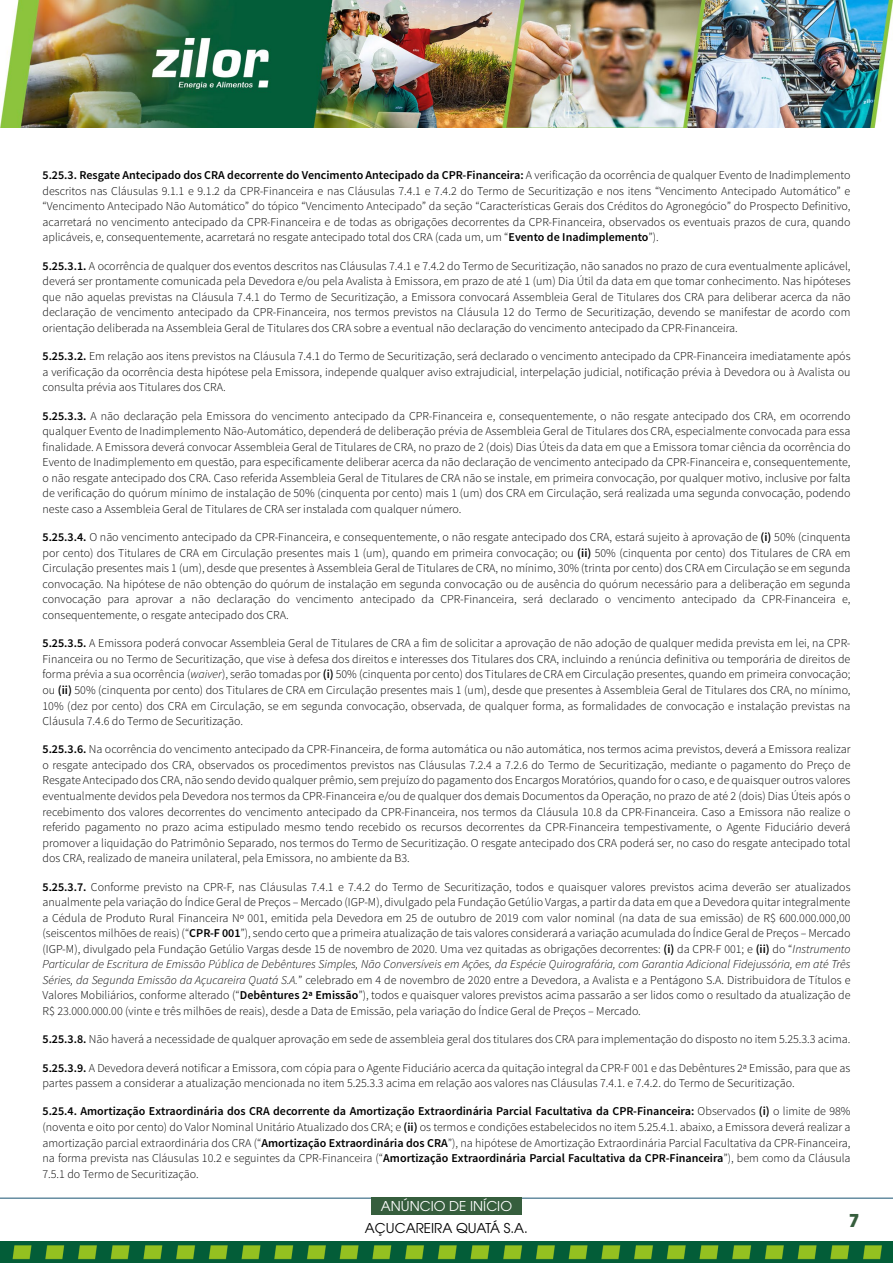
<style>
.page{position:relative;width:893px;height:1263px;background:#fff}
.page>*{position:absolute;margin:0;border:0;box-sizing:border-box;transform-origin:0 0}
.t1{font:700 17.55px "ITC Avant Garde Pro";color:#365e3d}
.t2{font:13.5px "ITC Avant Garde Pro";color:#000}
.t3{font:13.5px "ITC Avant Garde Pro";color:#fff}
.t4{font:300 12px/15.6px "Source Sans Pro";color:#000;text-align:justify}
.s1{font-weight:600}
.s2{font-style:italic}
</style>
<div class="page">
<hr style="left:0;top:1198px;width:893px;height:1px;background:#195472">
<div style="left:371px;top:1198px;width:151px;height:17px;background:#365e3d"></div>
<img style="left:0;top:0;width:893px;height:127px">
<img style="left:0;top:1242px;width:893px;height:21px">
<p class="t4" style="left:43px;top:167px;width:809px"><span class="s1">5.25.3. Resgate Antecipado dos CRA decorrente do Vencimento Antecipado da CPR-Financeira:</span> A verificação da ocorrência de qualquer Evento de Inadimplemento descritos nas Cláusulas 9.1.1 e 9.1.2 da CPR-Financeira e nas Cláusulas 7.4.1 e 7.4.2 do Termo de Securitização e nos itens “Vencimento Antecipado Automático” e “Vencimento Antecipado Não Automático” do tópico “Vencimento Antecipado” da seção “Características Gerais dos Créditos do Agronegócio” do Prospecto Definitivo, acarretará no vencimento antecipado da CPR-Financeira e de todas as obrigações decorrentes da CPR-Financeira, observados os eventuais prazos de cura, quando aplicáveis, e, consequentemente, acarretará no resgate antecipado total dos CRA (cada um, um “<span class="s1">Evento de Inadimplemento</span>”).</p>
<p class="t4" style="left:43px;top:258px;width:809px"><span class="s1">5.25.3.1.</span> A ocorrência de qualquer dos eventos descritos nas Cláusulas 7.4.1 e 7.4.2 do Termo de Securitização, não sanados no prazo de cura eventualmente aplicável, deverá ser prontamente comunicada pela Devedora e/ou pela Avalista à Emissora, em prazo de até 1 (um) Dia Útil da data em que tomar conhecimento. Nas hipóteses que não aquelas previstas na Cláusula 7.4.1 do Termo de Securitização, a Emissora convocará Assembleia Geral de Titulares dos CRA para deliberar acerca da não declaração de vencimento antecipado da CPR-Financeira, nos termos previstos na Cláusula 12 do Termo de Securitização, devendo se manifestar de acordo com orientação deliberada na Assembleia Geral de Titulares dos CRA sobre a eventual não declaração do vencimento antecipado da CPR-Financeira.</p>
<p class="t4" style="left:43px;top:348px;width:809px"><span class="s1">5.25.3.2.</span> Em relação aos itens previstos na Cláusula 7.4.1 do Termo de Securitização, será declarado o vencimento antecipado da CPR-Financeira imediatamente após a verificação da ocorrência desta hipótese pela Emissora, independe qualquer aviso extrajudicial, interpelação judicial, notificação prévia à Devedora ou à Avalista ou consulta prévia aos Titulares dos CRA.</p>
<p class="t4" style="left:43px;top:408px;width:809px"><span class="s1">5.25.3.3.</span> A não declaração pela Emissora do vencimento antecipado da CPR-Financeira e, consequentemente, o não resgate antecipado dos CRA, em ocorrendo qualquer Evento de Inadimplemento Não-Automático, dependerá de deliberação prévia de Assembleia Geral de Titulares dos CRA, especialmente convocada para essa finalidade. A Emissora deverá convocar Assembleia Geral de Titulares de CRA, no prazo de 2 (dois) Dias Úteis da data em que a Emissora tomar ciência da ocorrência do Evento de Inadimplemento em questão, para especificamente deliberar acerca da não declaração de vencimento antecipado da CPR-Financeira e, consequentemente, o não resgate antecipado dos CRA. Caso referida Assembleia Geral de Titulares de CRA não se instale, em primeira convocação, por qualquer motivo, inclusive por falta de verificação do quórum mínimo de instalação de 50% (cinquenta por cento) mais 1 (um) dos CRA em Circulação, será realizada uma segunda convocação, podendo neste caso a Assembleia Geral de Titulares de CRA ser instalada com qualquer número.</p>
<p class="t4" style="left:43px;top:529px;width:809px"><span class="s1">5.25.3.4.</span> O não vencimento antecipado da CPR-Financeira, e consequentemente, o não resgate antecipado dos CRA, estará sujeito à aprovação de <span class="s1">(i)</span> 50% (cinquenta por cento) dos Titulares de CRA em Circulação presentes mais 1 (um), quando em primeira convocação; ou <span class="s1">(ii)</span> 50% (cinquenta por cento) dos Titulares de CRA em Circulação presentes mais 1 (um), desde que presentes à Assembleia Geral de Titulares de CRA, no mínimo, 30% (trinta por cento) dos CRA em Circulação se em segunda convocação. Na hipótese de não obtenção do quórum de instalação em segunda convocação ou de ausência do quórum necessário para a deliberação em segunda convocação para aprovar a não declaração do vencimento antecipado da CPR-Financeira, será declarado o vencimento antecipado da CPR-Financeira e, consequentemente, o resgate antecipado dos CRA.</p>
<p class="t4" style="left:43px;top:635px;width:809px"><span class="s1">5.25.3.5.</span> A Emissora poderá convocar Assembleia Geral de Titulares de CRA a fim de solicitar a aprovação de não adoção de qualquer medida prevista em lei, na CPR-Financeira ou no Termo de Securitização, que vise à defesa dos direitos e interesses dos Titulares dos CRA, incluindo a renúncia definitiva ou temporária de direitos de forma prévia a sua ocorrência (<span class="s2">waiver</span>), serão tomadas por <span class="s1">(i)</span> 50% (cinquenta por cento) dos Titulares de CRA em Circulação presentes, quando em primeira convocação; ou <span class="s1">(ii)</span> 50% (cinquenta por cento) dos Titulares de CRA em Circulação presentes mais 1 (um), desde que presentes à Assembleia Geral de Titulares dos CRA, no mínimo, 10% (dez por cento) dos CRA em Circulação, se em segunda convocação, observada, de qualquer forma, as formalidades de convocação e instalação previstas na Cláusula 7.4.6 do Termo de Securitização.</p>
<p class="t4" style="left:43px;top:742px;width:809px"><span class="s1">5.25.3.6.</span> Na ocorrência do vencimento antecipado da CPR-Financeira, de forma automática ou não automática, nos termos acima previstos, deverá a Emissora realizar o resgate antecipado dos CRA, observados os procedimentos previstos nas Cláusulas 7.2.4 a 7.2.6 do Termo de Securitização, mediante o pagamento do Preço de Resgate Antecipado dos CRA, não sendo devido qualquer prêmio, sem prejuízo do pagamento dos Encargos Moratórios, quando for o caso, e de quaisquer outros valores eventualmente devidos pela Devedora nos termos da CPR-Financeira e/ou de qualquer dos demais Documentos da Operação, no prazo de até 2 (dois) Dias Úteis após o recebimento dos valores decorrentes do vencimento antecipado da CPR-Financeira, nos termos da Cláusula 10.8 da CPR-Financeira. Caso a Emissora não realize o referido pagamento no prazo acima estipulado mesmo tendo recebido os recursos decorrentes da CPR-Financeira tempestivamente, o Agente Fiduciário deverá promover a liquidação do Patrimônio Separado, nos termos do Termo de Securitização. O resgate antecipado dos CRA poderá ser, no caso do resgate antecipado total dos CRA, realizado de maneira unilateral, pela Emissora, no ambiente da B3.</p>
<p class="t4" style="left:43px;top:879px;width:809px"><span class="s1">5.25.3.7.</span> Conforme previsto na CPR-F, nas Cláusulas 7.4.1 e 7.4.2 do Termo de Securitização, todos e quaisquer valores previstos acima deverão ser atualizados anualmente pela variação do Índice Geral de Preços – Mercado (IGP-M), divulgado pela Fundação Getúlio Vargas, a partir da data em que a Devedora quitar integralmente a Cédula de Produto Rural Financeira Nº 001, emitida pela Devedora em 25 de outubro de 2019 com valor nominal (na data de sua emissão) de R$ 600.000.000,00 (seiscentos milhões de reais) (“<span class="s1">CPR-F 001</span>”), sendo certo que a primeira atualização de tais valores considerará a variação acumulada do Índice Geral de Preços – Mercado (IGP-M), divulgado pela Fundação Getúlio Vargas desde 15 de novembro de 2020. Uma vez quitadas as obrigações decorrentes: <span class="s1">(i)</span> da CPR-F 001; e <span class="s1">(ii)</span> do “<span class="s2">Instrumento Particular de Escritura de Emissão Pública de Debêntures Simples, Não Conversíveis em Ações, da Espécie Quirografária, com Garantia Adicional Fidejussória, em até Três Séries, da Segunda Emissão da Açucareira Quatá S.A.</span>” celebrado em 4 de novembro de 2020 entre a Devedora, a Avalista e a Pentágono S.A. Distribuidora de Títulos e Valores Mobiliários, conforme alterado (“<span class="s1">Debêntures 2ª Emissão</span>”), todos e quaisquer valores previstos acima passarão a ser lidos como o resultado da atualização de R$ 23.000.000.00 (vinte e três milhões de reais), desde a Data de Emissão, pela variação do Índice Geral de Preços – Mercado.</p>
<p class="t4" style="left:43px;top:1031px;width:809px"><span class="s1">5.25.3.8.</span> Não haverá a necessidade de qualquer aprovação em sede de assembleia geral dos titulares dos CRA para implementação do disposto no item 5.25.3.3 acima.</p>
<p class="t4" style="left:43px;top:1060px;width:809px"><span class="s1">5.25.3.9.</span> A Devedora deverá notificar a Emissora, com cópia para o Agente Fiduciário acerca da quitação integral da CPR-F 001 e das Debêntures 2ª Emissão, para que as partes passem a considerar a atualização mencionada no item 5.25.3.3 acima em relação aos valores nas Cláusulas 7.4.1. e 7.4.2. do Termo de Securitização.</p>
<p class="t4" style="left:43px;top:1104px;width:809px"><span class="s1">5.25.4. Amortização Extraordinária dos CRA decorrente da Amortização Extraordinária Parcial Facultativa da CPR-Financeira:</span> Observados <span class="s1">(i)</span> o limite de 98% (noventa e oito por cento) do Valor Nominal Unitário Atualizado dos CRA; e <span class="s1">(ii)</span> os termos e condições estabelecidos no item 5.25.4.1. abaixo, a Emissora deverá realizar a amortização parcial extraordinária dos CRA (“<span class="s1">Amortização Extraordinária dos CRA</span>”), na hipótese de Amortização Extraordinária Parcial Facultativa da CPR-Financeira, na forma prevista nas Cláusulas 10.2 e seguintes da CPR-Financeira (“<span class="s1">Amortização Extraordinária Parcial Facultativa da CPR-Financeira</span>”), bem como da Cláusula 7.5.1 do Termo de Securitização.</p>
<p class="t3" style="left:381px;top:1197px;width:133px">ANÚNCIO DE INÍCIO</p>
<p class="t2" style="left:365px;top:1219px;width:165px">AÇUCAREIRA QUATÁ S.A.</p>
<h1 class="t1" style="left:849px;top:1208px;width:12px">7</h1>
</div>
